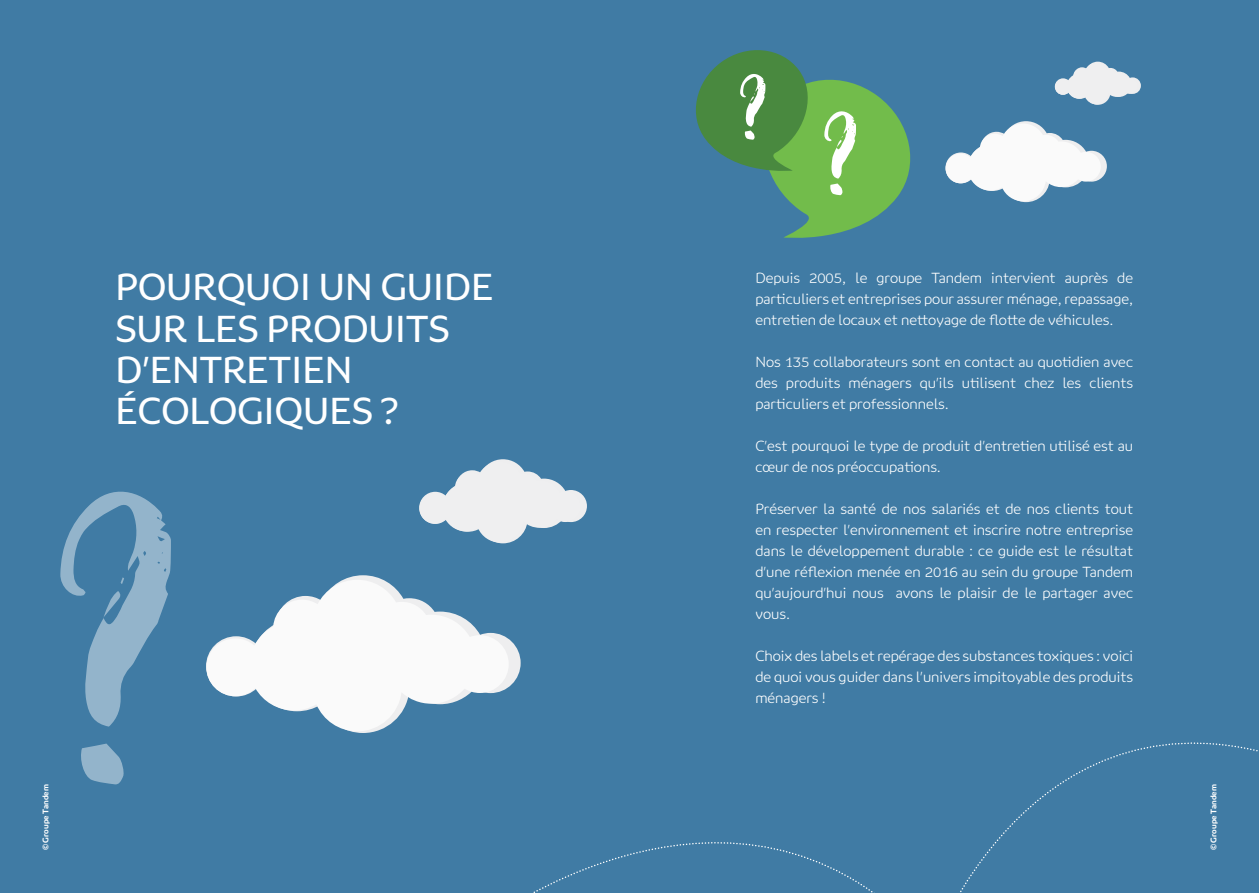
<style>
.page{position:relative;width:1259px;height:893px;background:#407ba4}
.page>*{position:absolute;margin:0;border:0;box-sizing:border-box;transform-origin:0 0}
.t1{font:34.5px/41.4px "Ringo";color:#fff}
.t2{font:300 13.5px/21px "Ringo";color:#fff;text-align:justify}
.t3{font:700 7.5px "Ringo";color:#fff}
</style>
<div class="page">
<svg style="left:533px;top:842px;width:342px;height:51px"></svg>
<svg style="left:960px;top:742px;width:298px;height:151px"></svg>
<svg style="left:1054px;top:62px;width:87px;height:43px"></svg>
<svg style="left:419px;top:459px;width:168px;height:84px"></svg>
<svg style="left:945px;top:121px;width:162px;height:81px"></svg>
<svg style="left:343px;top:575px;width:177px;height:158px"></svg>
<svg style="left:206px;top:580px;width:303px;height:151px;fill:#fafafa"></svg>
<svg style="left:696px;top:50px;width:215px;height:188px"></svg>
<svg style="left:60px;top:491px;width:111px;height:294px"></svg>
<h1 class="t1" style="left:116px;top:266px;width:379px">POURQUOI UN GUIDE<br>SUR LES PRODUITS<br>D’ENTRETIEN<br>ÉCOLOGIQUES ?</h1>
<p class="t2" style="left:755px;top:267px;width:379px">Depuis 2005, le groupe Tandem intervient auprès de particuliers et entreprises pour assurer ménage, repassage, entretien de locaux et nettoyage de flotte de véhicules.</p>
<p class="t2" style="left:755px;top:351px;width:379px">Nos 135 collaborateurs sont en contact au quotidien avec des produits ménagers qu’ils utilisent chez les clients particuliers et professionnels.</p>
<p class="t2" style="left:755px;top:435px;width:379px">C’est pourquoi le type de produit d’entretien utilisé est au cœur de nos préoccupations.</p>
<p class="t2" style="left:755px;top:498px;width:379px">Préserver la santé de nos salariés et de nos clients tout en respecter l’environnement et inscrire notre entreprise dans le développement durable : ce guide est le résultat d’une réflexion menée en 2016 au sein du groupe Tandem qu’aujourd’hui nous avons le plaisir de le partager avec vous.</p>
<p class="t2" style="left:755px;top:645px;width:379px">Choix des labels et repérage des substances toxiques : voici de quoi vous guider dans l’univers impitoyable des produits ménagers !</p>
<p class="t3" style="left:41px;top:850px;width:68px;rotate:-90deg">© Groupe Tandem</p>
<p class="t3" style="left:1208px;top:850px;width:68px;rotate:-90deg">© Groupe Tandem</p>
</div>
